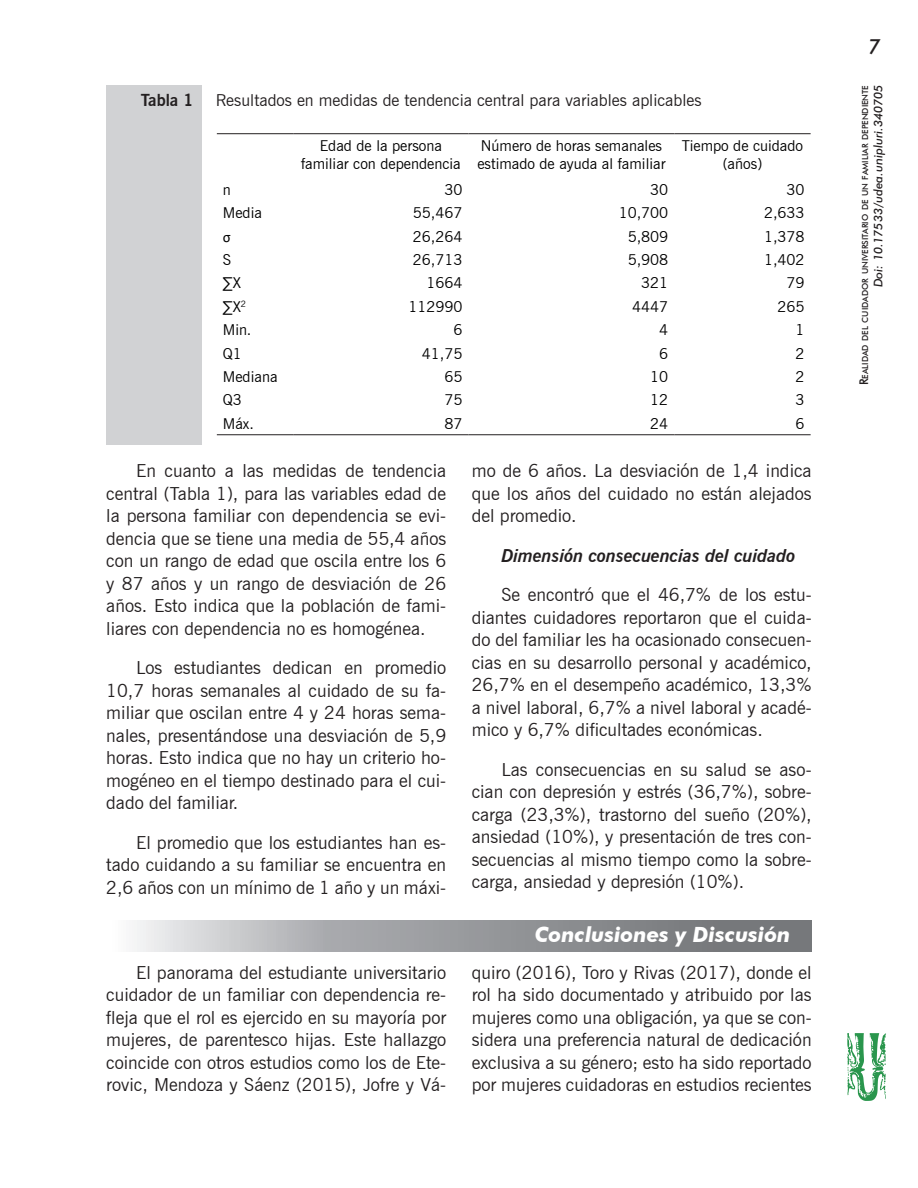
<style>
.page{position:relative;width:918px;height:1188px;background:#fff}
.page>*{position:absolute;margin:0;border:0;box-sizing:border-box;transform-origin:0 0}
.TITULO_1{font:italic 700 21px "Futura BT";color:#fff}
.t1{font:italic 500 21px "Futura BT";color:#231f20}
.Normal_wrd_17{font:18px/22.5px "News Gothic BT";color:#231f20;text-align:justify}
.Normal_wrd_17-2{font:italic 700 18px "News Gothic BT";color:#231f20}
.TABLA{font:16.5px "News Gothic BT";color:#231f20}
.TABLA-2{font:700 16.5px "News Gothic BT";color:#231f20}
.Normal_wrd_17-3{font:15px/18px "News Gothic BT";color:#000;text-align:center}
.Normal_wrd_17-4{font:15px "Calibri";color:#000}
.t2{font:italic 500 12px "Futura BT";color:#231f20}
.t3{font:500 8.4px "Futura BT";color:#231f20}
.s1{font-size:12px}
</style>
<div class="page">
<svg style="left:847px;top:1033px;width:39px;height:68px"></svg>
<svg style="left:134px;top:921px;width:678px;height:30px;background:#9e9fa2"></svg>
<div style="left:106px;top:85px;width:96px;height:360px;background:#d1d2d4"></div>
<hr style="left:217px;top:133px;width:76px;height:1px;background:#231f20">
<hr style="left:293px;top:133px;width:176px;height:1px;background:#231f20">
<hr style="left:469px;top:133px;width:205px;height:1px;background:#231f20">
<hr style="left:674px;top:133px;width:137px;height:1px;background:#231f20">
<hr style="left:217px;top:434px;width:76px;height:1px;background:#231f20">
<hr style="left:293px;top:434px;width:176px;height:1px;background:#231f20">
<hr style="left:469px;top:434px;width:205px;height:1px;background:#231f20">
<hr style="left:674px;top:434px;width:137px;height:1px;background:#231f20">
<p class="TABLA-2" style="left:141px;top:90px;width:54px">Tabla 1</p>
<p class="TABLA" style="left:216px;top:90px;width:487px">Resultados en medidas de tendencia central para variables aplicables</p>
<p class="Normal_wrd_17-3" style="left:301px;top:137px;width:161px">Edad de la persona familiar con dependencia</p>
<p class="Normal_wrd_17-3" style="left:477px;top:137px;width:190px;text-align:left">Número de horas semanales estimado de ayuda al familiar</p>
<p class="Normal_wrd_17-3" style="left:682px;top:137px;width:123px">Tiempo de cuidado (años)</p>
<p class="Normal_wrd_17-3" style="left:223px;top:180px;width:10px">n</p>
<p class="Normal_wrd_17-3" style="left:445px;top:180px;width:20px">30</p>
<p class="Normal_wrd_17-3" style="left:650px;top:180px;width:20px">30</p>
<p class="Normal_wrd_17-3" style="left:787px;top:180px;width:20px">30</p>
<p class="Normal_wrd_17-3" style="left:223px;top:204px;width:41px">Media</p>
<p class="Normal_wrd_17-3" style="left:413px;top:204px;width:51px">55,467</p>
<p class="Normal_wrd_17-3" style="left:619px;top:204px;width:51px">10,700</p>
<p class="Normal_wrd_17-3" style="left:764px;top:204px;width:42px">2,633</p>
<p class="Normal_wrd_17-4" style="left:223px;top:226px;width:9px">σ</p>
<p class="Normal_wrd_17-3" style="left:413px;top:227px;width:51px">26,264</p>
<p class="Normal_wrd_17-3" style="left:628px;top:227px;width:42px">5,809</p>
<p class="Normal_wrd_17-3" style="left:764px;top:227px;width:42px">1,378</p>
<p class="Normal_wrd_17-3" style="left:223px;top:251px;width:10px">S</p>
<p class="Normal_wrd_17-3" style="left:413px;top:251px;width:51px">26,713</p>
<p class="Normal_wrd_17-3" style="left:628px;top:251px;width:42px">5,908</p>
<p class="Normal_wrd_17-3" style="left:764px;top:251px;width:42px">1,402</p>
<p class="Normal_wrd_17-3" style="left:223px;top:274px;width:20px">∑X</p>
<p class="Normal_wrd_17-3" style="left:426px;top:274px;width:38px">1664</p>
<p class="Normal_wrd_17-3" style="left:641px;top:274px;width:29px">321</p>
<p class="Normal_wrd_17-3" style="left:787px;top:274px;width:20px">79</p>
<p class="Normal_wrd_17-3" style="left:223px;top:297px;width:25px">∑X<sup>2</sup></p>
<p class="Normal_wrd_17-3" style="left:408px;top:297px;width:56px">112990</p>
<p class="Normal_wrd_17-3" style="left:632px;top:297px;width:38px">4447</p>
<p class="Normal_wrd_17-3" style="left:778px;top:297px;width:29px">265</p>
<p class="Normal_wrd_17-3" style="left:223px;top:321px;width:30px">Min.</p>
<p class="Normal_wrd_17-3" style="left:454px;top:321px;width:11px">6</p>
<p class="Normal_wrd_17-3" style="left:659px;top:321px;width:11px">4</p>
<p class="Normal_wrd_17-3" style="left:796px;top:321px;width:11px">1</p>
<p class="Normal_wrd_17-3" style="left:223px;top:344px;width:20px">Q1</p>
<p class="Normal_wrd_17-3" style="left:422px;top:344px;width:42px">41,75</p>
<p class="Normal_wrd_17-3" style="left:659px;top:344px;width:11px">6</p>
<p class="Normal_wrd_17-3" style="left:796px;top:344px;width:11px">2</p>
<p class="Normal_wrd_17-3" style="left:223px;top:368px;width:56px">Mediana</p>
<p class="Normal_wrd_17-3" style="left:445px;top:368px;width:20px">65</p>
<p class="Normal_wrd_17-3" style="left:650px;top:368px;width:20px">10</p>
<p class="Normal_wrd_17-3" style="left:796px;top:368px;width:11px">2</p>
<p class="Normal_wrd_17-3" style="left:223px;top:391px;width:20px">Q3</p>
<p class="Normal_wrd_17-3" style="left:445px;top:391px;width:20px">75</p>
<p class="Normal_wrd_17-3" style="left:650px;top:391px;width:20px">12</p>
<p class="Normal_wrd_17-3" style="left:796px;top:391px;width:11px">3</p>
<p class="Normal_wrd_17-3" style="left:223px;top:414px;width:33px">Máx.</p>
<p class="Normal_wrd_17-3" style="left:445px;top:414px;width:20px">87</p>
<p class="Normal_wrd_17-3" style="left:650px;top:414px;width:20px">24</p>
<p class="Normal_wrd_17-3" style="left:796px;top:414px;width:11px">6</p>
<p class="Normal_wrd_17" style="left:106px;top:459px;width:341px;text-indent:30px">En cuanto a las medidas de tendencia central (Tabla 1), para las variables edad de la persona familiar con dependencia se evi&shy;dencia que se tiene una media de 55,4 años con un rango de edad que oscila entre los 6 y 87 años y un rango de desviación de 26 años. Esto indica que la población de fami&shy;liares con dependencia no es homogénea.</p>
<p class="Normal_wrd_17" style="left:106px;top:656px;width:341px;text-indent:30px">Los estudiantes dedican en promedio 10,7 horas semanales al cuidado de su fa&shy;miliar que oscilan entre 4 y 24 horas sema&shy;nales, presentándose una desviación de 5,9 horas. Esto indica que no hay un criterio ho&shy;mogéneo en el tiempo destinado para el cui&shy;dado del familiar.</p>
<p class="Normal_wrd_17" style="left:106px;top:831px;width:341px;text-indent:30px">El promedio que los estudiantes han es&shy;tado cuidando a su familiar se encuentra en 2,6 años con un mínimo de 1 año y un máxi-</p>
<p class="Normal_wrd_17" style="left:472px;top:459px;width:341px">mo de 6 años. La desviación de 1,4 indica que los años del cuidado no están alejados del promedio.</p>
<p class="Normal_wrd_17-2" style="left:502px;top:544px;width:296px">Dimensión consecuencias del cuidado</p>
<p class="Normal_wrd_17" style="left:472px;top:583px;width:341px;text-indent:30px">Se encontró que el 46,7% de los estu&shy;diantes cuidadores reportaron que el cuida&shy;do del familiar les ha ocasionado consecuen&shy;cias en su desarrollo personal y académico, 26,7% en el desempeño académico, 13,3% a nivel laboral, 6,7% a nivel laboral y acadé&shy;mico y 6,7% dificultades económicas.</p>
<p class="Normal_wrd_17" style="left:472px;top:758px;width:341px;text-indent:30px">Las consecuencias en su salud se aso&shy;cian con depresión y estrés (36,7%), sobre&shy;carga (23,3%), trastorno del sueño (20%), ansiedad (10%), y presentación de tres con&shy;secuencias al mismo tiempo como la sobre&shy;carga, ansiedad y depresión (10%).</p>
<p class="TITULO_1" style="left:535px;top:922px;width:257px">Conclusiones y Discusión</p>
<p class="Normal_wrd_17" style="left:106px;top:961px;width:341px;text-indent:30px">El panorama del estudiante universitario cuidador de un familiar con dependencia re&shy;fleja que el rol es ejercido en su mayoría por mujeres, de parentesco hijas. Este hallazgo coincide con otros estudios como los de Ete&shy;rovic, Mendoza y Sáenz (2015), Jofre y Vá-</p>
<p class="Normal_wrd_17" style="left:472px;top:961px;width:341px">quiro (2016), Toro y Rivas (2017), donde el rol ha sido documentado y atribuido por las mujeres como una obligación, ya que se con&shy;sidera una preferencia natural de dedicación exclusiva a su género; esto ha sido reportado por mujeres cuidadoras en estudios recientes</p>
<p class="t1" style="left:868px;top:34px;width:14px">7</p>
<p class="t3" style="left:860px;top:385px;width:302px;rotate:-90deg"><span class="s1">R</span>ealidad del cuidador universitario de un familiar dependiente</p>
<p class="t2" style="left:871px;top:287px;width:204px;rotate:-90deg">Doi: 10.17533/udea.unipluri.340705</p>
</div>
